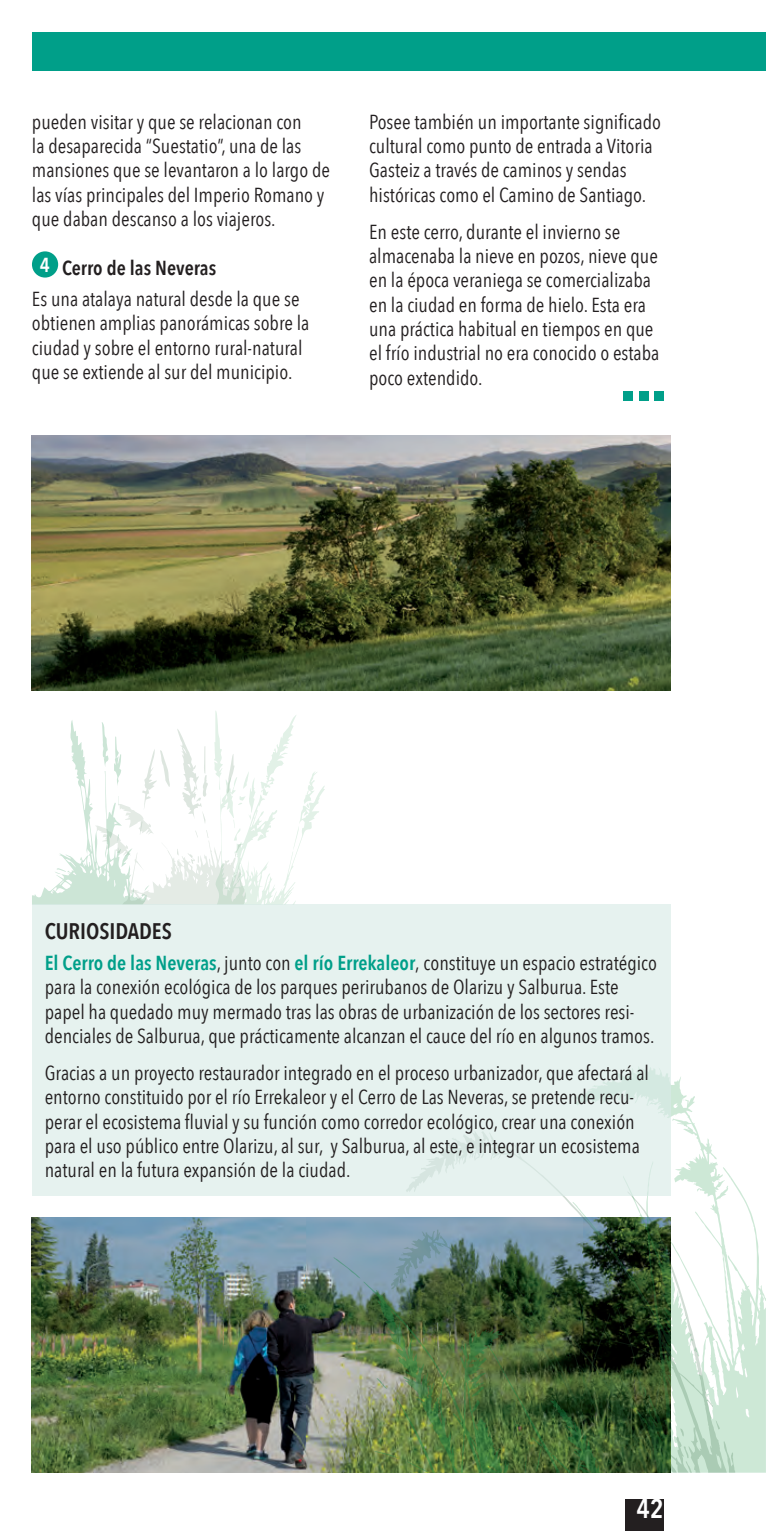
<style>
.page{position:relative;width:766px;height:1531px;background:#fff}
.page>*{position:absolute;margin:0;border:0;box-sizing:border-box;transform-origin:0 0}
.t1{font:600 27px "Avenir Next Condensed";color:#fff}
.TITULOS{font:600 22.5px "Avenir Next Condensed";color:#231f20}
.TEXTO{font:20.25px/24.3px "Avenir Next Condensed";color:#231f20}
.subtítulos{font:600 20.25px "Avenir Next Condensed";color:#231f20}
.t2{font:600 20.25px "Avenir Next Condensed";color:#fff}
.s1{font-weight:600;color:#009f89}
</style>
<div class="page">
<hr style="left:765px;top:0;width:1px;height:1531px;background:#81bb46">
<div style="left:625px;top:1499px;width:38px;height:32px;background:#231f20"></div>
<div style="left:32px;top:32px;width:733px;height:38px;background:#009f89"></div>
<div style="left:33px;top:252px;width:24px;height:24px;background:#009f89;border-radius:50%"></div>
<div style="left:32px;top:251px;width:26px;height:27px;border:2px solid #009f89;border-radius:50%"></div>
<img style="left:32px;top:435px;width:638px;height:255px">
<img style="left:32px;top:1217px;width:359px;height:256px">
<svg style="left:670px;top:1066px;width:95px;height:407px"></svg>
<img style="left:333px;top:1257px;width:58px;height:216px">
<img style="left:391px;top:1131px;width:335px;height:342px">
<svg style="left:678px;top:1371px;width:6px;height:7px"></svg>
<svg style="left:723px;top:1441px;width:12px;height:32px"></svg>
<svg style="left:683px;top:1446px;width:9px;height:27px"></svg>
<svg style="left:680px;top:1428px;width:3px;height:8px"></svg>
<svg style="left:715px;top:1420px;width:5px;height:9px"></svg>
<svg style="left:616px;top:1371px;width:9px;height:17px"></svg>
<svg style="left:617px;top:1307px;width:6px;height:16px"></svg>
<svg style="left:637px;top:1427px;width:5px;height:7px"></svg>
<svg style="left:640px;top:1336px;width:14px;height:20px"></svg>
<svg style="left:32px;top:711px;width:293px;height:193px"></svg>
<div style="left:32px;top:904px;width:638px;height:292px;background:#e6f2ef"></div>
<div style="left:623px;top:391px;width:10px;height:9px;background:#009f89"></div>
<div style="left:638px;top:391px;width:10px;height:9px;background:#009f89"></div>
<div style="left:654px;top:391px;width:9px;height:9px;background:#009f89"></div>
<p class="TEXTO" style="left:32px;top:109px;width:299px">pueden visitar y que se relacionan con<br>la desaparecida “Suestatio”, una de las mansiones que se levantaron a lo largo de las vías principales del Imperio Romano y que daban descanso a los viajeros.</p>
<p class="t2" style="left:40px;top:253px;width:12px">4</p>
<p class="subtítulos" style="left:62px;top:256px;width:156px">Cerro de las Neveras</p>
<p class="TEXTO" style="left:32px;top:287px;width:279px">Es una atalaya natural desde la que se obtienen amplias panorámicas sobre la ciudad y sobre el entorno rural-natural que se extiende al sur del municipio.</p>
<p class="TEXTO" style="left:369px;top:109px;width:293px">Posee también un importante significado cultural como punto de entrada a Vitoria Gasteiz a través de caminos y sendas históricas como el Camino de Santiago.</p>
<p class="TEXTO" style="left:369px;top:219px;width:292px">En este cerro, durante el invierno se almacenaba la nieve en pozos, nieve que en la época veraniega se comercializaba en la ciudad en forma de hielo. Esta era una práctica habitual en tiempos en que el frío industrial no era conocido o estaba poco extendido.</p>
<p class="TITULOS" style="left:45px;top:918px;width:129px">CURIOSIDADES</p>
<p class="TEXTO" style="left:45px;top:951px;width:613px"><span class="s1">El Cerro de las Neveras</span>, junto con <span class="s1">el río Errekaleor</span>, constituye un espacio estratégico para la conexión ecológica de los parques perirubanos de Olarizu y Salburua. Este papel ha quedado muy mermado tras las obras de urbanización de los sectores resi&shy;denciales de Salburua, que prácticamente alcanzan el cauce del río en algunos tramos.</p>
<p class="TEXTO" style="left:45px;top:1061px;width:605px">Gracias a un proyecto restaurador integrado en el proceso urbanizador, que afectará al entorno constituido por el río Errekaleor y el Cerro de Las Neveras, se pretende recu&shy;perar el ecosistema fluvial y su función como corredor ecológico, crear una conexión para el uso público entre Olarizu, al sur, y Salburua, al este, e integrar un ecosistema natural en la futura expansión de la ciudad.</p>
<p class="t1" style="left:636px;top:1492px;width:28px">42</p>
</div>
